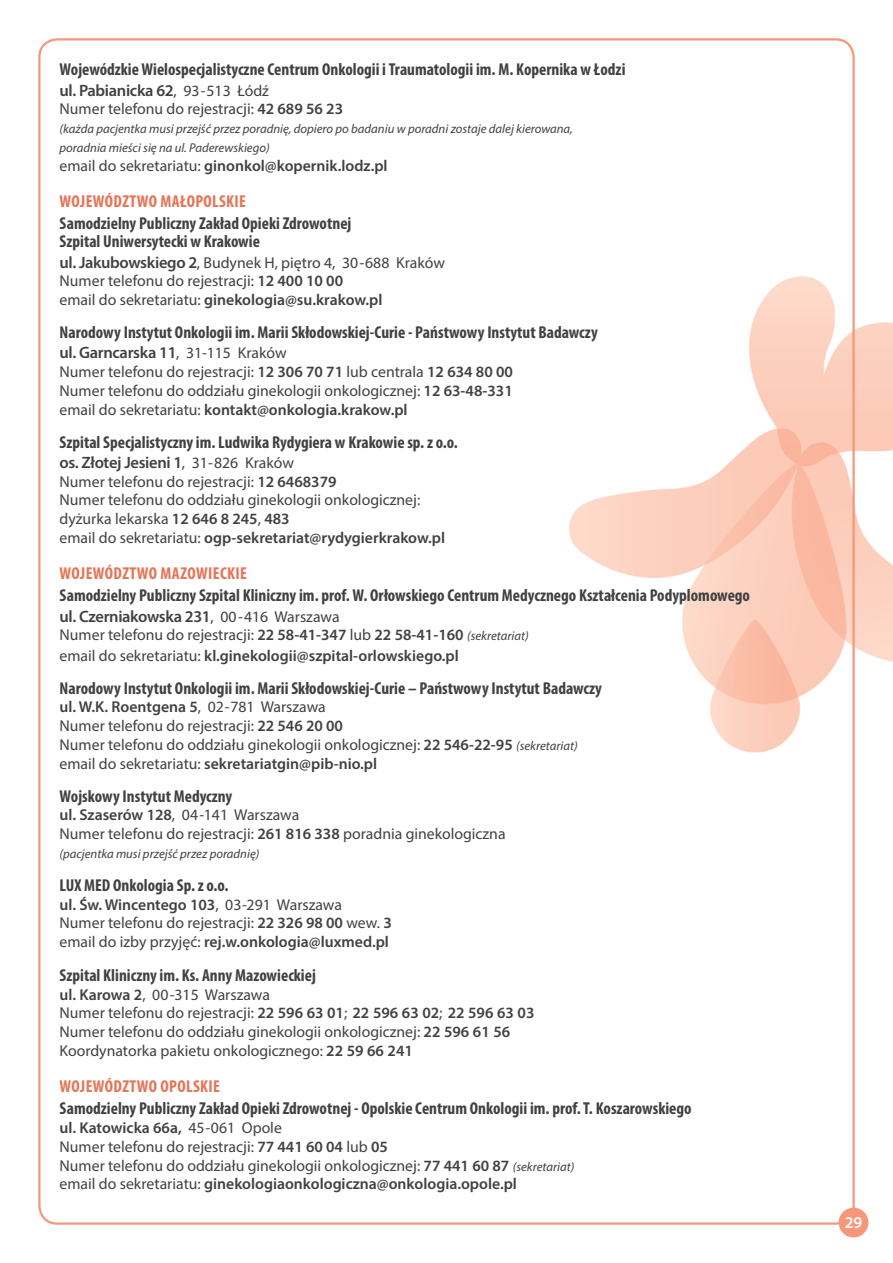
<style>
.page{position:relative;width:893px;height:1263px;background:#fff}
.page>*{position:absolute;margin:0;border:0;box-sizing:border-box;transform-origin:0 0}
.t1{font:700 condensed 17.25px/18px "Myriad Pro";color:#414042}
.t2{font:700 condensed 17.25px "Myriad Pro";letter-spacing:.02em;color:#e77457}
.t3{font:600 16.5px "Myriad Pro";letter-spacing:-.02em;color:#414042}
.t4{font:600 16.5px "Myriad Pro";color:#fff}
.t5{font:15.75px/18.8px "Myriad Pro";color:#414042}
.t6{font:600 15.75px/20.2px "Myriad Pro";color:#414042}
.t7{font:italic 12.75px/18.8px "Myriad Pro";color:#414042}
.s1{font-weight:400;font-size:15.75px}
.s2{font-weight:600}
.s3{font-weight:400}
.s4{font-weight:600;font-size:16.5px}
.s5{font-weight:400;font-style:italic;font-size:12.75px}
.s6{font-style:italic;font-size:12.75px}
</style>
<div class="page">
<img style="left:569px;top:276px;width:324px;height:477px">
<div style="left:839px;top:1208px;width:29px;height:29px;background:#f79679;border-radius:50%"></div>
<p class="t1" style="left:60px;top:60px;width:567px">Wojewódzkie Wielospecjalistyczne Centrum Onkologii i Traumatologii im. M. Kopernika w Łodzi</p>
<p class="t3" style="left:60px;top:80px;width:211px">ul. Pabianicka 62<span class="s1">, 93-513 Łódź</span></p>
<p class="t5" style="left:60px;top:100px;width:285px">Numer telefonu do rejestracji: <span class="s2">42 689 56 23</span></p>
<p class="t7" style="left:60px;top:119px;width:515px">(każda pacjentka musi przejść przez poradnię, dopiero po badaniu w poradni zostaje dalej kierowana, poradnia mieści się na ul. Paderewskiego)</p>
<p class="t6" style="left:60px;top:155px;width:330px"><span class="s3">email do sekretariatu:</span> ginonkol@kopernik.lodz.pl</p>
<p class="t2" style="left:60px;top:190px;width:188px">WOJEWÓDZTWO MAŁOPOLSKIE</p>
<p class="t1" style="left:60px;top:214px;width:293px">Samodzielny Publiczny Zakład Opieki Zdrowotnej<br>Szpital Uniwersytecki w Krakowie</p>
<p class="t5" style="left:60px;top:253px;width:387px"><span class="s4">ul. Jakubowskiego 2</span>, Budynek H, piętro 4, 30-688 Kraków<br>Numer telefonu do rejestracji: <span class="s2">12 400 10 00<br></span>email do sekretariatu: <span class="s2">ginekologia@su.krakow.pl</span></p>
<p class="t1" style="left:60px;top:323px;width:540px">Narodowy Instytut Onkologii im. Marii Skłodowskiej-Curie - Państwowy Instytut Badawczy</p>
<p class="t3" style="left:60px;top:342px;width:228px">ul. Garncarska 11<span class="s1">, 31-115 Kraków</span></p>
<p class="t5" style="left:60px;top:362px;width:455px;text-align:justify">Numer telefonu do rejestracji: <span class="s2">12 306 70 71</span> lub centrala <span class="s2">12 634 80 00<br></span>Numer telefonu do oddziału ginekologii onkologicznej: <span class="s2">12 63-48-331 </span>email do sekretariatu: <span class="s2">kontakt@onkologia.krakow.pl</span></p>
<p class="t1" style="left:60px;top:432px;width:400px">Szpital Specjalistyczny im. Ludwika Rydygiera w Krakowie sp. z o.o.</p>
<p class="t3" style="left:60px;top:452px;width:236px">os. Złotej Jesieni 1<span class="s1">, 31-826 Kraków</span></p>
<p class="t5" style="left:60px;top:472px;width:387px">Numer telefonu do rejestracji: <span class="s2">12 6468379<br></span>Numer telefonu do oddziału ginekologii onkologicznej: dyżurka lekarska <span class="s2">12 646 8 245</span>, <span class="s2">483<br></span>email do sekretariatu: <span class="s2">ogp-sekretariat@rydygierkrakow.pl</span></p>
<p class="t2" style="left:60px;top:562px;width:189px">WOJEWÓDZTWO MAZOWIECKIE</p>
<p class="t1" style="left:60px;top:586px;width:692px">Samodzielny Publiczny Szpital Kliniczny im. prof. W. Orłowskiego Centrum Medycznego Kształcenia Podyplomowego</p>
<p class="t3" style="left:60px;top:605px;width:282px">ul. Czerniakowska 231<span class="s1">, 00-416 Warszawa</span></p>
<p class="t6" style="left:60px;top:624px;width:471px"><span class="s3">Numer telefonu do rejestracji:</span> 22 58-41-347 <span class="s3">lub</span> 22 58-41-160 <span class="s5">(sekretariat) </span><span class="s3">email do sekretariatu:</span> kl.ginekologii@szpital-orlowskiego.pl</p>
<p class="t1" style="left:60px;top:678px;width:544px">Narodowy Instytut Onkologii im. Marii Skłodowskiej-Curie – Państwowy Instytut Badawczy</p>
<p class="t5" style="left:60px;top:697px;width:520px"><span class="s2">ul. W.K. Roentgena 5</span>, 02-781 Warszawa<br>Numer telefonu do rejestracji: <span class="s2">22 546 20 00<br></span>Numer telefonu do oddziału ginekologii onkologicznej: <span class="s2">22 546-22-95</span> <span class="s6">(sekretariat) </span>email do sekretariatu: <span class="s2">sekretariatgin@pib-nio.pl</span></p>
<p class="t1" style="left:60px;top:786px;width:174px">Wojskowy Instytut Medyczny</p>
<p class="t5" style="left:60px;top:805px;width:448px"><span class="s2">ul. Szaserów 128</span>, 04-141 Warszawa<br>Numer telefonu do rejestracji: <span class="s2">261 816 338</span> poradnia ginekologiczna</p>
<p class="t7" style="left:60px;top:844px;width:201px">(pacjentka musi przejść przez poradnię)</p>
<p class="t1" style="left:60px;top:876px;width:171px">LUX MED Onkologia Sp. z o.o.</p>
<p class="t5" style="left:60px;top:895px;width:334px"><span class="s2">ul. Św. Wincentego 103</span>, 03-291 Warszawa<br>Numer telefonu do rejestracji: <span class="s2">22 326 98 00</span> wew. <span class="s2">3 </span>email do izby przyjęć: <span class="s2">rej.w.onkologia@luxmed.pl</span></p>
<p class="t1" style="left:60px;top:966px;width:258px">Szpital Kliniczny im. Ks. Anny Mazowieckiej</p>
<p class="t5" style="left:60px;top:985px;width:476px"><span class="s2">ul. Karowa 2</span>, 00-315 Warszawa<br>Numer telefonu do rejestracji: <span class="s2">22 596 63 01</span>; <span class="s2">22 596 63 02</span>; <span class="s2">22 596 63 03<br></span>Numer telefonu do oddziału ginekologii onkologicznej: <span class="s2">22 596 61 56<br></span>Koordynatorka pakietu onkologicznego: <span class="s2">22 59 66 241</span></p>
<p class="t2" style="left:60px;top:1075px;width:162px">WOJEWÓDZTWO OPOLSKIE</p>
<p class="t1" style="left:60px;top:1099px;width:634px">Samodzielny Publiczny Zakład Opieki Zdrowotnej - Opolskie Centrum Onkologii im. prof. T. Koszarowskiego</p>
<p class="t5" style="left:60px;top:1118px;width:516px"><span class="s2">ul. Katowicka 66a,</span> 45-061 Opole<br>Numer telefonu do rejestracji: <span class="s2">77 441 60 04</span> lub <span class="s2">05<br></span>Numer telefonu do oddziału ginekologii onkologicznej: <span class="s2">77 441 60 87</span> <span class="s6">(sekretariat) </span>email do sekretariatu: <span class="s2">ginekologiaonkologiczna@onkologia.opole.pl</span></p>
<p class="t4" style="left:845px;top:1212px;width:19px">29</p>
</div>
